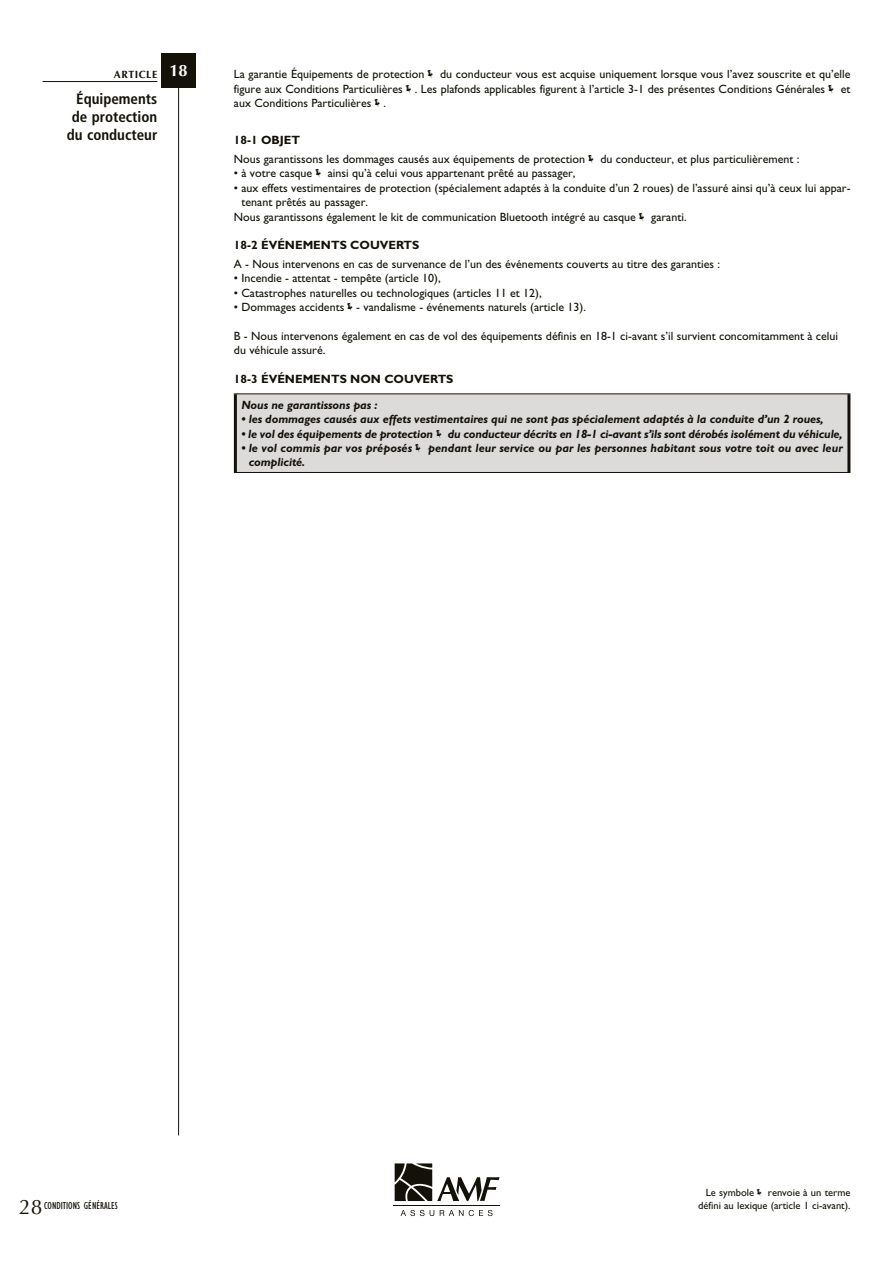
<style>
.page{position:relative;width:893px;height:1263px;background:#fff}
.page>*{position:absolute;margin:0;border:0;box-sizing:border-box;transform-origin:0 0}
.t1{font:700 16.5px "Optima";color:#fff}
.t2{font:700 condensed 15px/18px "Frutiger";color:#131108;text-align:right}
.t3{font:12px/14.4px "Gill Sans";color:#131108}
.t4{font:italic 700 12px "Gill Sans";letter-spacing:-.01em;color:#131108}
.t5{font:700 12px "Gill Sans";color:#131108}
.t6{font:10.5px/12.6px "Gill Sans";color:#131108;text-align:right}
.t7{font:condensed 10.5px "Gill Sans";color:#131108}
.t8{font:700 10.5px "Optima";letter-spacing:.05em;color:#131108}
.s1{font-family:"Optima";font-stretch:normal;font-size:21px}
</style>
<div class="page">
<hr style="left:393px;top:1205px;width:107px;height:1px;background:#131108">
<svg style="left:394px;top:1163px;width:1px;height:38px"></svg>
<svg style="left:395px;top:1163px;width:105px;height:38px"></svg>
<svg style="left:401px;top:1210px;width:33px;height:6px"></svg>
<svg style="left:440px;top:1210px;width:53px;height:6px"></svg>
<hr style="left:178px;top:64px;width:1px;height:1071px;background:#131108">
<div style="left:235px;top:394px;width:614px;height:78px;background:#dcdbda"></div>
<hr style="left:234px;top:393px;width:616px;height:1px;background:#131108">
<hr style="left:234px;top:472px;width:616px;height:1px;background:#131108">
<hr style="left:234px;top:394px;width:3px;height:78px;background:#131108">
<hr style="left:847px;top:394px;width:3px;height:78px;background:#131108">
<hr style="left:43px;top:81px;width:114px;height:1px;background:#131108">
<div style="left:162px;top:53px;width:34px;height:34px;background:#131108"></div>
<p class="t8" style="left:114px;top:68px;width:45px">ARTICLE</p>
<p class="t2" style="left:67px;top:90px;width:92px">Équipements de protection du conducteur</p>
<h1 class="t1" style="left:169px;top:61px;width:20px">18</h1>
<p class="t3" style="left:234px;top:67px;width:192px">La garantie Équipements de protection</p>
<p class="t3" style="left:234px;top:67px;width:618px;text-indent:206px">du conducteur vous est acquise uniquement lorsque vous l’avez souscrite et qu’elle figure aux Conditions Particulières . Les plafonds applicables figurent à l’article 3-1 des présentes Conditions Générales</p>
<p class="t3" style="left:841px;top:81px;width:11px">et</p>
<p class="t3" style="left:234px;top:96px;width:154px">aux Conditions Particulières .</p>
<p class="t5" style="left:234px;top:133px;width:68px">18-1 OBJET</p>
<p class="t3" style="left:234px;top:152px;width:353px">Nous garantissons les dommages causés aux équipements de protection</p>
<p class="t3" style="left:600px;top:152px;width:201px">du conducteur, et plus particulièrement :</p>
<p class="t3" style="left:234px;top:166px;width:80px">• à votre casque</p>
<p class="t3" style="left:328px;top:166px;width:249px">ainsi qu’à celui vous appartenant prêté au passager,</p>
<p class="t3" style="left:234px;top:181px;width:618px">• aux effets vestimentaires de protection (spécialement adaptés à la conduite d’un 2 roues) de l’assuré ainsi qu’à ceux lui appar-</p>
<p class="t3" style="left:241px;top:195px;width:128px">tenant prêtés au passager.</p>
<p class="t3" style="left:234px;top:209px;width:404px">Nous garantissons également le kit de communication Bluetooth intégré au casque</p>
<p class="t3" style="left:651px;top:209px;width:37px">garanti.</p>
<p class="t5" style="left:234px;top:238px;width:187px">18-2 ÉVÉNEMENTS COUVERTS</p>
<p class="t3" style="left:234px;top:257px;width:488px">A - Nous intervenons en cas de survenance de l’un des événements couverts au titre des garanties :</p>
<p class="t3" style="left:234px;top:271px;width:208px">• Incendie - attentat - tempête (article 10),</p>
<p class="t3" style="left:234px;top:286px;width:309px">• Catastrophes naturelles ou technologiques (articles 11 et 12),</p>
<p class="t3" style="left:234px;top:300px;width:354px">• Dommages accidents - vandalisme - événements naturels (article 13).</p>
<p class="t3" style="left:234px;top:329px;width:606px">B - Nous intervenons également en cas de vol des équipements définis en 18-1 ci-avant s’il survient concomitamment à celui du véhicule assuré.</p>
<p class="t5" style="left:234px;top:372px;width:221px">18-3 ÉVÉNEMENTS NON COUVERTS</p>
<p class="t4" style="left:241px;top:398px;width:138px">Nous ne garantissons pas :</p>
<p class="t4" style="left:241px;top:412px;width:584px">• les dommages causés aux effets vestimentaires qui ne sont pas spécialement adaptés à la conduite d’un 2 roues,</p>
<p class="t4" style="left:241px;top:427px;width:603px">• le vol des équipements de protection du conducteur décrits en 18-1 ci-avant s’ils sont dérobés isolément du véhicule,</p>
<p class="t4" style="left:241px;top:441px;width:172px">• le vol commis par vos préposés</p>
<p class="t4" style="left:428px;top:441px;width:416px">pendant leur service ou par les personnes habitant sous votre toit ou avec leur</p>
<p class="t4" style="left:249px;top:455px;width:58px">complicité.</p>
<p class="t7" style="left:19px;top:1199px;width:100px"><span class="s1">28</span>CONDITIONS GÉNÉRALES</p>
<p class="t6" style="left:706px;top:1186px;width:50px">Le symbole</p>
<p class="t6" style="left:698px;top:1186px;width:154px">renvoie à un terme<br>défini au lexique (article 1 ci-avant).</p>
</div>
